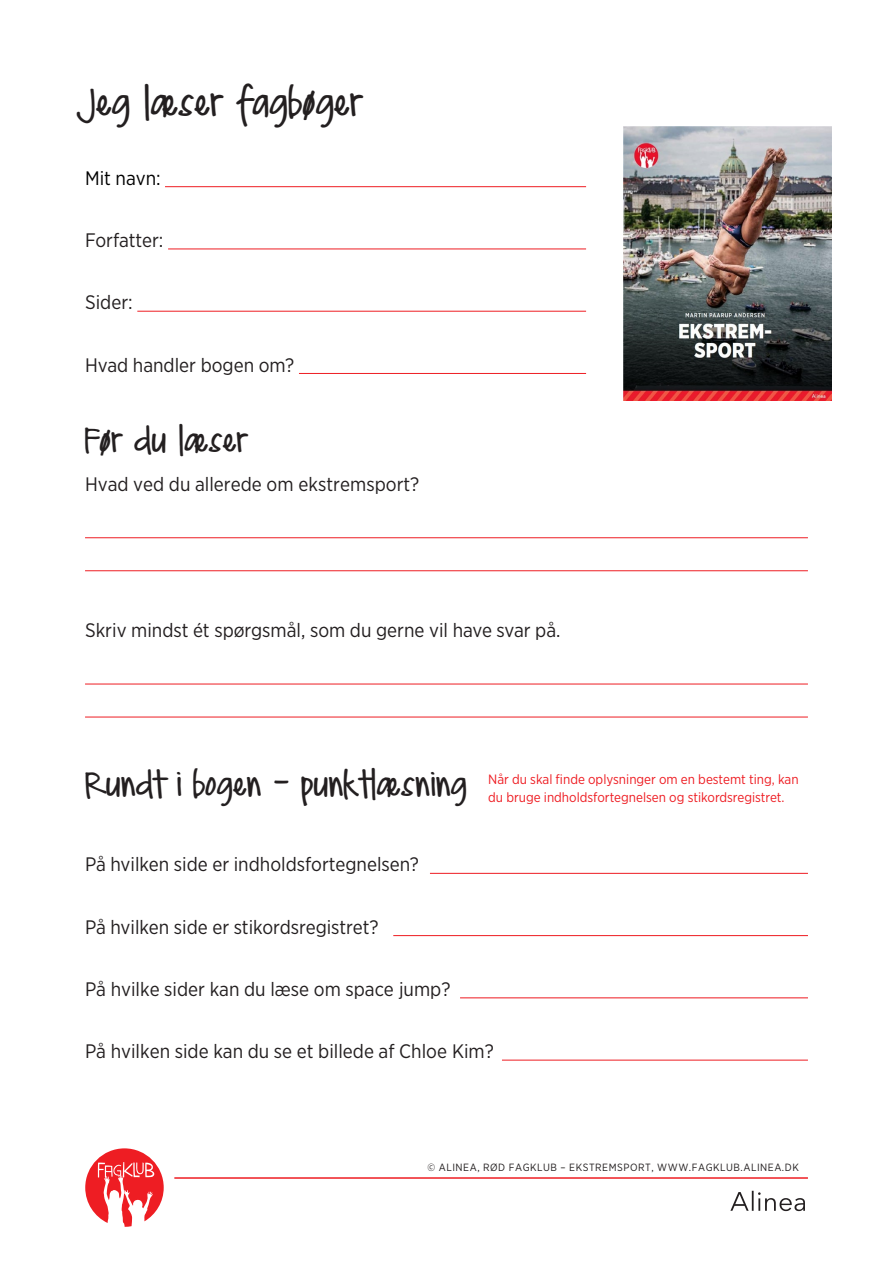
<style>
.page{position:relative;width:893px;height:1263px;background:#fff}
.page>*{position:absolute;margin:0;border:0;box-sizing:border-box;transform-origin:0 0}
.Headline{font:300 24px "DJB Meand My Shadow";color:#231f20}
.Subhead{font:300 21px "DJB Meand My Shadow";color:#231f20}
.Tab-line{font:19.5px "Gotham Narrow";color:#231f20}
.brød{font:19.5px "Gotham Narrow";color:#231f20}
.Top_info{font:19.5px "Gotham Narrow";color:#231f20}
.Top_info-2{font:19.5px "Gotham Narrow";color:#000}
.brød-2{font:13.5px/18px "Gotham Narrow";color:#ee1d23}
.t1{font:10.5px "Gotham Narrow";letter-spacing:.05em;color:#231f20}
</style>
<div class="page">
<hr style="left:174px;top:1177px;width:634px;height:2px;background:#ee1d23">
<svg style="left:85px;top:1148px;width:79px;height:79px"></svg>
<svg style="left:730px;top:1191px;width:75px;height:20px"></svg>
<hr style="left:165px;top:186px;width:421px;height:1px;background:#ee1d23">
<hr style="left:168px;top:249px;width:418px;height:1px;background:#ee1d23">
<hr style="left:137px;top:311px;width:449px;height:1px;background:#ee1d23">
<hr style="left:299px;top:373px;width:287px;height:1px;background:#ee1d23">
<hr style="left:85px;top:537px;width:723px;height:1px;background:#ee1d23">
<hr style="left:85px;top:570px;width:723px;height:1px;background:#ee1d23">
<hr style="left:85px;top:684px;width:723px;height:1px;background:#ee1d23">
<hr style="left:85px;top:717px;width:723px;height:1px;background:#ee1d23">
<hr style="left:430px;top:873px;width:378px;height:1px;background:#ee1d23">
<hr style="left:393px;top:935px;width:415px;height:1px;background:#ee1d23">
<hr style="left:460px;top:997px;width:348px;height:1px;background:#ee1d23">
<hr style="left:502px;top:1060px;width:306px;height:1px;background:#ee1d23">
<img style="left:623px;top:127px;width:208px;height:274px">
<p class="Headline" style="left:85px;top:93px;width:280px">Jeg læser fagbøger</p>
<p class="Top_info-2" style="left:85px;top:166px;width:77px">Mit navn:</p>
<p class="Top_info" style="left:85px;top:228px;width:80px">Forfatter:</p>
<p class="Top_info" style="left:85px;top:290px;width:49px">Sider:</p>
<p class="Top_info" style="left:85px;top:352px;width:211px">Hvad handler bogen om?</p>
<p class="Subhead" style="left:85px;top:433px;width:165px">Før du læser</p>
<p class="brød" style="left:85px;top:472px;width:336px">Hvad ved du allerede om ekstremsport?</p>
<p class="brød" style="left:85px;top:618px;width:477px">Skriv mindst ét spørgsmål, som du gerne vil have svar på.</p>
<p class="Subhead" style="left:85px;top:777px;width:384px">Rundt i bogen – punktlæsning</p>
<p class="brød-2" style="left:488px;top:770px;width:312px">Når du skal finde oplysninger om en bestemt ting, kan du bruge indholdsfortegnelsen og stikordsregistret.</p>
<p class="Tab-line" style="left:85px;top:852px;width:335px">På hvilken side er indholdsfortegnelsen?</p>
<p class="Tab-line" style="left:85px;top:915px;width:295px">På hvilken side er stikordsregistret?</p>
<p class="Tab-line" style="left:85px;top:977px;width:367px">På hvilke sider kan du læse om space jump?</p>
<p class="Tab-line" style="left:85px;top:1039px;width:410px">På hvilken side kan du se et billede af Chloe Kim?</p>
<p class="t1" style="left:428px;top:1161px;width:373px">© ALINEA, RØD FAGKLUB – EKSTREMSPORT, WWW.FAGKLUB.ALINEA.DK</p>
</div>
